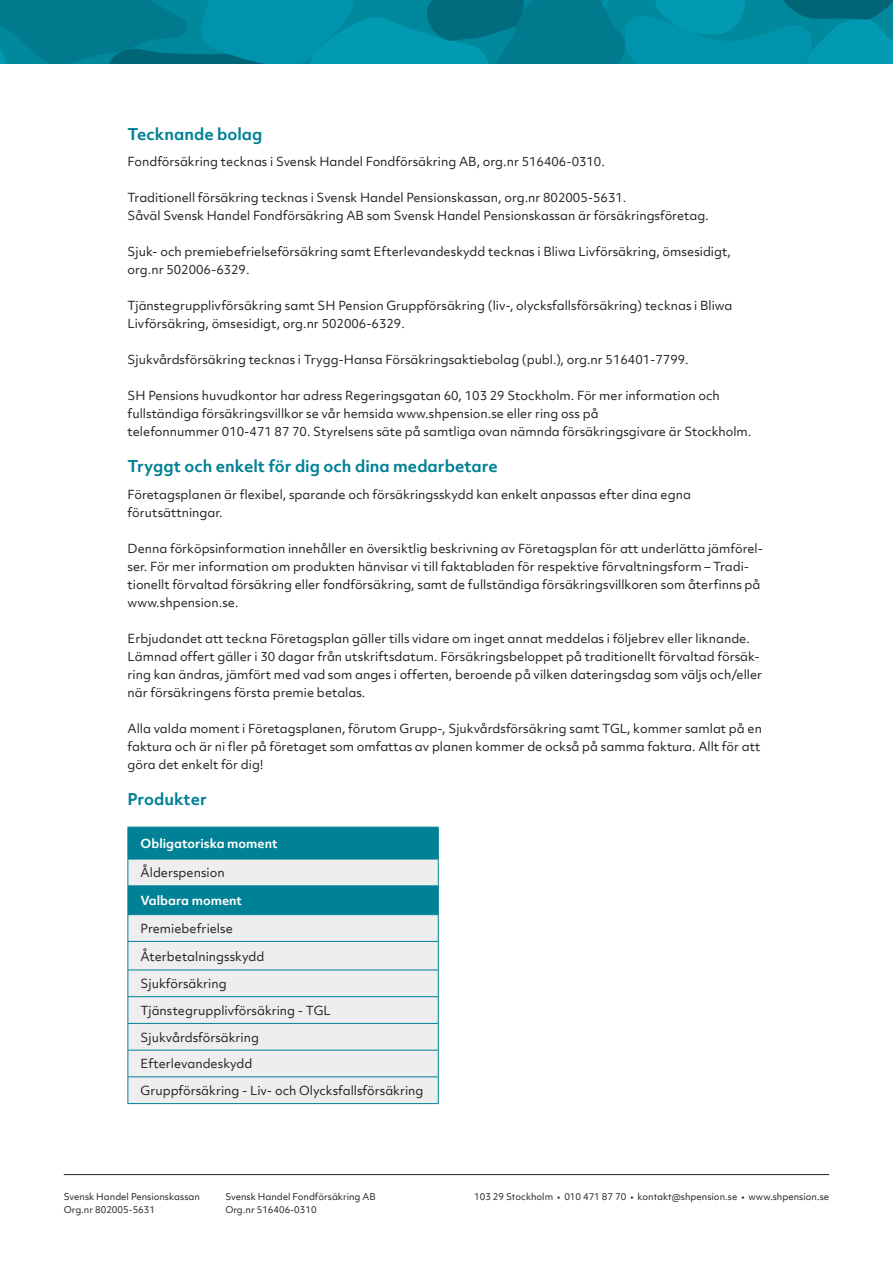
<style>
.page{position:relative;width:893px;height:1263px;background:#fff}
.page>*{position:absolute;margin:0;border:0;box-sizing:border-box;transform-origin:0 0}
.Brödtext_8_12_pkt_vä{font:700 15.6px "Objektiv Mk 2";color:#008195}
.Brödtext_8_12_pkt_vä-2{font:12px/18px "Objektiv Mk 2";color:#231f20}
.Brödtext_8_12_pkt_vä-3{font:700 12px "Objektiv Mk 2";color:#fff}
.t1{font:9px/13.5px "Objektiv Mk 1";color:#231f20}
</style>
<div class="page">
<svg style="left:0;top:0;width:893px;height:64px;background:#00879c"></svg>
<hr style="left:64px;top:1174px;width:765px;height:1px;background:#231f20">
<hr style="left:128px;top:1103px;width:311px;height:1px;background:#008195">
<svg style="left:128px;top:827px;width:311px;height:276px;background:#b2d2d8"></svg>
<hr style="left:128px;top:914px;width:311px;height:1px;background:#008195">
<p class="Brödtext_8_12_pkt_vä" style="left:128px;top:123px;width:136px">Tecknande bolag</p>
<p class="Brödtext_8_12_pkt_vä-2" style="left:128px;top:152px;width:479px">Fondförsäkring tecknas i Svensk Handel Fondförsäkring AB, org.nr 516406-0310.</p>
<p class="Brödtext_8_12_pkt_vä-2" style="left:128px;top:188px;width:500px">Traditionell försäkring tecknas i Svensk Handel Pensionskassan, org.nr 802005-5631.</p>
<p class="Brödtext_8_12_pkt_vä-2" style="left:128px;top:206px;width:583px">Såväl Svensk Handel Fondförsäkring AB som Svensk Handel Pensionskassan är försäkringsföretag.</p>
<p class="Brödtext_8_12_pkt_vä-2" style="left:128px;top:242px;width:605px">Sjuk- och premiebefrielseförsäkring samt Efterlevandeskydd tecknas i Bliwa Livförsäkring, ömsesidigt,</p>
<p class="Brödtext_8_12_pkt_vä-2" style="left:128px;top:260px;width:124px">org.nr 502006-6329.</p>
<p class="Brödtext_8_12_pkt_vä-2" style="left:128px;top:296px;width:606px">Tjänstegrupplivförsäkring samt SH Pension Gruppförsäkring (liv-, olycksfallsförsäkring) tecknas i Bliwa<br>Livförsäkring, ömsesidigt, org.nr 502006-6329.</p>
<p class="Brödtext_8_12_pkt_vä-2" style="left:128px;top:350px;width:563px">Sjukvårdsförsäkring tecknas i Trygg-Hansa Försäkringsaktiebolag (publ.), org.nr 516401-7799.</p>
<p class="Brödtext_8_12_pkt_vä-2" style="left:128px;top:386px;width:625px">SH Pensions huvudkontor har adress Regeringsgatan 60, 103 29 Stockholm. För mer information och fullständiga försäkringsvillkor se vår hemsida www.shpension.se eller ring oss på<br>telefonnummer 010-471 87 70. Styrelsens säte på samtliga ovan nämnda försäkringsgivare är Stockholm.</p>
<p class="Brödtext_8_12_pkt_vä" style="left:128px;top:455px;width:372px">Tryggt och enkelt för dig och dina medarbetare</p>
<p class="Brödtext_8_12_pkt_vä-2" style="left:128px;top:485px;width:565px">Företagsplanen är flexibel, sparande och försäkringsskydd kan enkelt anpassas efter dina egna</p>
<p class="Brödtext_8_12_pkt_vä-2" style="left:128px;top:503px;width:96px">förutsättningar.</p>
<p class="Brödtext_8_12_pkt_vä-2" style="left:128px;top:539px;width:637px">Denna förköpsinformation innehåller en översiktlig beskrivning av Företagsplan för att underlätta jämförel&shy;ser. För mer information om produkten hänvisar vi till faktabladen för respektive förvaltningsform – Tradi&shy;tionellt förvaltad försäkring eller fondförsäkring, samt de fullständiga försäkringsvillkoren som återfinns på www.shpension.se.</p>
<p class="Brödtext_8_12_pkt_vä-2" style="left:128px;top:629px;width:636px">Erbjudandet att teckna Företagsplan gäller tills vidare om inget annat meddelas i följebrev eller liknande.<br>Lämnad offert gäller i 30 dagar från utskriftsdatum. Försäkringsbeloppet på traditionellt förvaltad försäk&shy;ring kan ändras, jämfört med vad som anges i offerten, beroende på vilken dateringsdag som väljs och/eller när försäkringens första premie betalas.</p>
<p class="Brödtext_8_12_pkt_vä-2" style="left:128px;top:719px;width:636px">Alla valda moment i Företagsplanen, förutom Grupp-, Sjukvårdsförsäkring samt TGL, kommer samlat på en faktura och är ni fler på företaget som omfattas av planen kommer de också på samma faktura. Allt för att göra det enkelt för dig!</p>
<p class="Brödtext_8_12_pkt_vä" style="left:128px;top:788px;width:81px">Produkter</p>
<p class="Brödtext_8_12_pkt_vä-3" style="left:141px;top:835px;width:139px">Obligatoriska moment</p>
<p class="Brödtext_8_12_pkt_vä-2" style="left:141px;top:864px;width:86px">Ålderspension</p>
<p class="Brödtext_8_12_pkt_vä-3" style="left:141px;top:892px;width:103px">Valbara moment</p>
<p class="Brödtext_8_12_pkt_vä-2" style="left:141px;top:919px;width:94px">Premiebefrielse</p>
<p class="Brödtext_8_12_pkt_vä-2" style="left:141px;top:947px;width:125px">Återbetalningsskydd</p>
<p class="Brödtext_8_12_pkt_vä-2" style="left:141px;top:974px;width:88px">Sjukförsäkring</p>
<p class="Brödtext_8_12_pkt_vä-2" style="left:141px;top:1001px;width:192px">Tjänstegrupplivförsäkring - TGL</p>
<p class="Brödtext_8_12_pkt_vä-2" style="left:141px;top:1028px;width:120px">Sjukvårdsförsäkring</p>
<p class="Brödtext_8_12_pkt_vä-2" style="left:141px;top:1055px;width:113px">Efterlevandeskydd</p>
<p class="Brödtext_8_12_pkt_vä-2" style="left:141px;top:1081px;width:284px">Gruppförsäkring - Liv- och Olycksfallsförsäkring</p>
<p class="t1" style="left:225px;top:1189px;width:152px">Svensk Handel Fondförsäkring AB<br>Org.nr 516406-0310</p>
<p class="t1" style="left:64px;top:1189px;width:138px">Svensk Handel Pensionskassan</p>
<p class="t1" style="left:474px;top:1189px;width:356px">103 29 Stockholm • 010 471 87 70 • kontakt@shpension.se • www.shpension.se</p>
<p class="t1" style="left:64px;top:1203px;width:93px">Org.nr 802005-5631</p>
</div>
